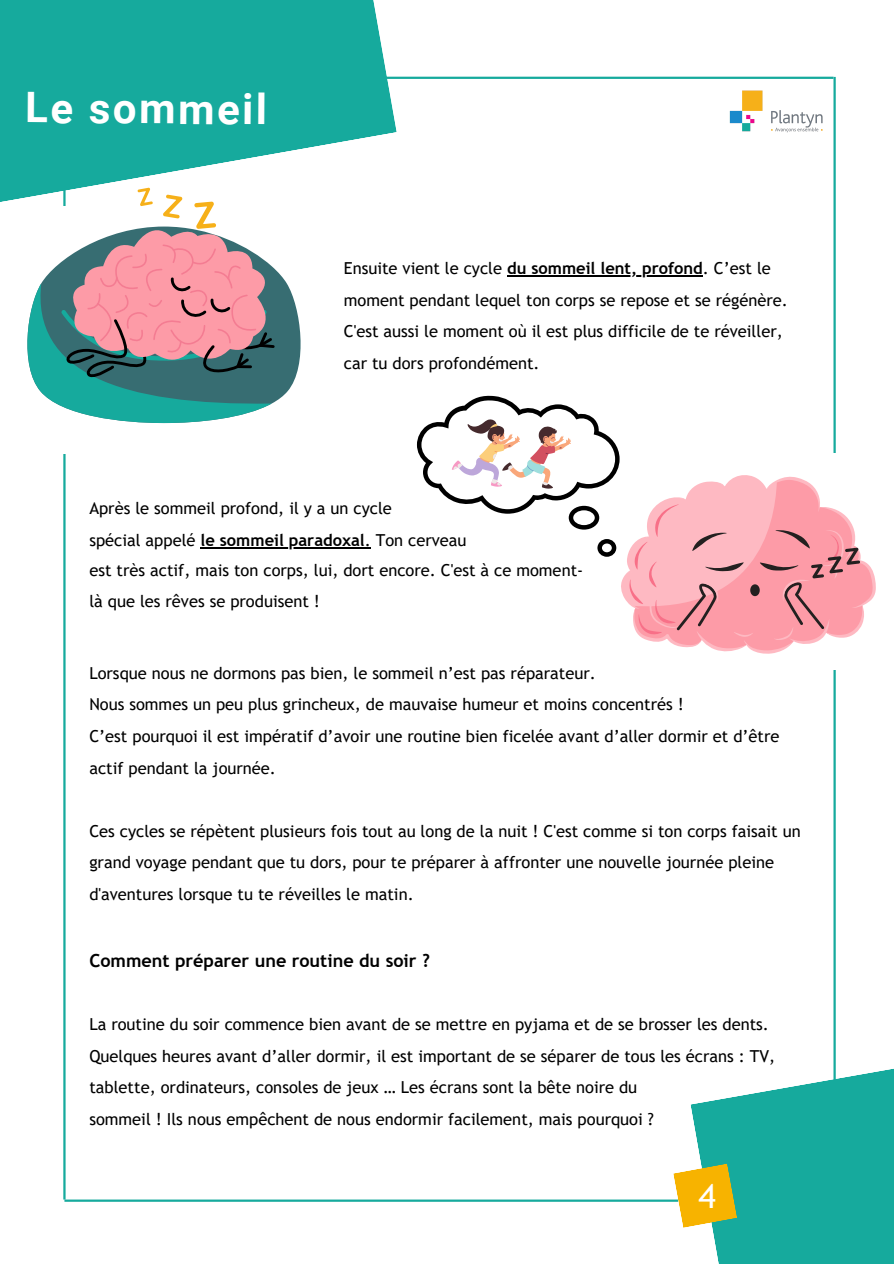
<style>
.page{position:relative;width:894px;height:1264px;background:#fff}
.page>*{position:absolute;margin:0;border:0;box-sizing:border-box;transform-origin:0 0}
.t1{font:700 42px "Roboto";letter-spacing:.05em;color:#fff}
.t2{font:33.6px "Trebuchet MS";color:#fff}
.t3{font:700 18px "Trebuchet MS";color:#000}
.t4{font:16.5px/31.5px "Trebuchet MS";color:#000}
.s1{font-weight:700}
</style>
<div class="page">
<img style="left:729px;top:90px;width:93px;height:42px">
<hr style="left:63px;top:152px;width:3px;height:1047px;background:#16aa9d">
<svg style="left:0;top:0;width:396px;height:202px;fill:#16aa9d"></svg>
<hr style="left:64px;top:1199px;width:614px;height:2px;background:#16aa9d">
<hr style="left:366px;top:77px;width:467px;height:2px;background:#16aa9d">
<hr style="left:833px;top:77px;width:2px;height:1020px;background:#16aa9d">
<svg style="left:690px;top:1030px;width:203px;height:233px;fill:#16aa9d"></svg>
<svg style="left:673px;top:1163px;width:64px;height:64px;background:#dabc37"></svg>
<div style="left:651px;top:453px;width:242px;height:216px;background:#fff"></div>
<hr style="left:200px;top:547px;width:165px;height:1px;background:#000">
<div style="left:30px;top:206px;width:248px;height:247px;background:#fff"></div>
<svg style="left:278px;top:272px;width:23px;height:128px;fill:#376d72"></svg>
<svg style="left:19px;top:188px;width:259px;height:235px"></svg>
<svg style="left:417px;top:395px;width:458px;height:259px"></svg>
<hr style="left:507px;top:275px;width:195px;height:1px;background:#000">
<p class="t1" style="left:25px;top:84px;width:243px">Le sommeil</p>
<p class="t4" style="left:344px;top:252px;width:428px">Ensuite vient le cycle <span class="s1">du sommeil lent, profond</span>. C’est le</p>
<p class="t4" style="left:344px;top:284px;width:445px">moment pendant lequel ton corps se repose et se régénère.<br>C'est aussi le moment où il est plus difficile de te réveiller, car tu dors profondément.</p>
<p class="t4" style="left:89px;top:492px;width:304px">Après le sommeil profond, il y a un cycle</p>
<p class="t4" style="left:89px;top:524px;width:378px">spécial appelé <span class="s1">le sommeil paradoxal</span>. Ton cerveau</p>
<h2 class="t4" style="left:89px;top:554px;width:495px">est très actif, mais ton corps, lui, dort encore. C'est à ce moment&shy;là que les rêves se produisent !</h2>
<p class="t4" style="left:89px;top:657px;width:508px">Lorsque nous ne dormons pas bien, le sommeil n’est pas réparateur.</p>
<p class="t4" style="left:89px;top:688px;width:596px">Nous sommes un peu plus grincheux, de mauvaise humeur et moins concentrés !</p>
<p class="t4" style="left:89px;top:720px;width:691px">C’est pourquoi il est impératif d’avoir une routine bien ficelée avant d’aller dormir et d’être actif pendant la journée.</p>
<p class="t4" style="left:89px;top:815px;width:712px">Ces cycles se répètent plusieurs fois tout au long de la nuit ! C'est comme si ton corps faisait un grand voyage pendant que tu dors, pour te préparer à affronter une nouvelle journée pleine d'aventures lorsque tu te réveilles le matin.</p>
<p class="t3" style="left:89px;top:950px;width:342px">Comment préparer une routine du soir ?</p>
<p class="t4" style="left:89px;top:1008px;width:687px">La routine du soir commence bien avant de se mettre en pyjama et de se brosser les dents.<br>Quelques heures avant d’aller dormir, il est important de se séparer de tous les écrans : TV, tablette, ordinateurs, consoles de jeux … Les écrans sont la bête noire du</p>
<p class="t4" style="left:89px;top:1103px;width:566px">sommeil ! Ils nous empêchent de nous endormir facilement, mais pourquoi ?</p>
<p class="t2" style="left:698px;top:1176px;width:19px">4</p>
</div>
